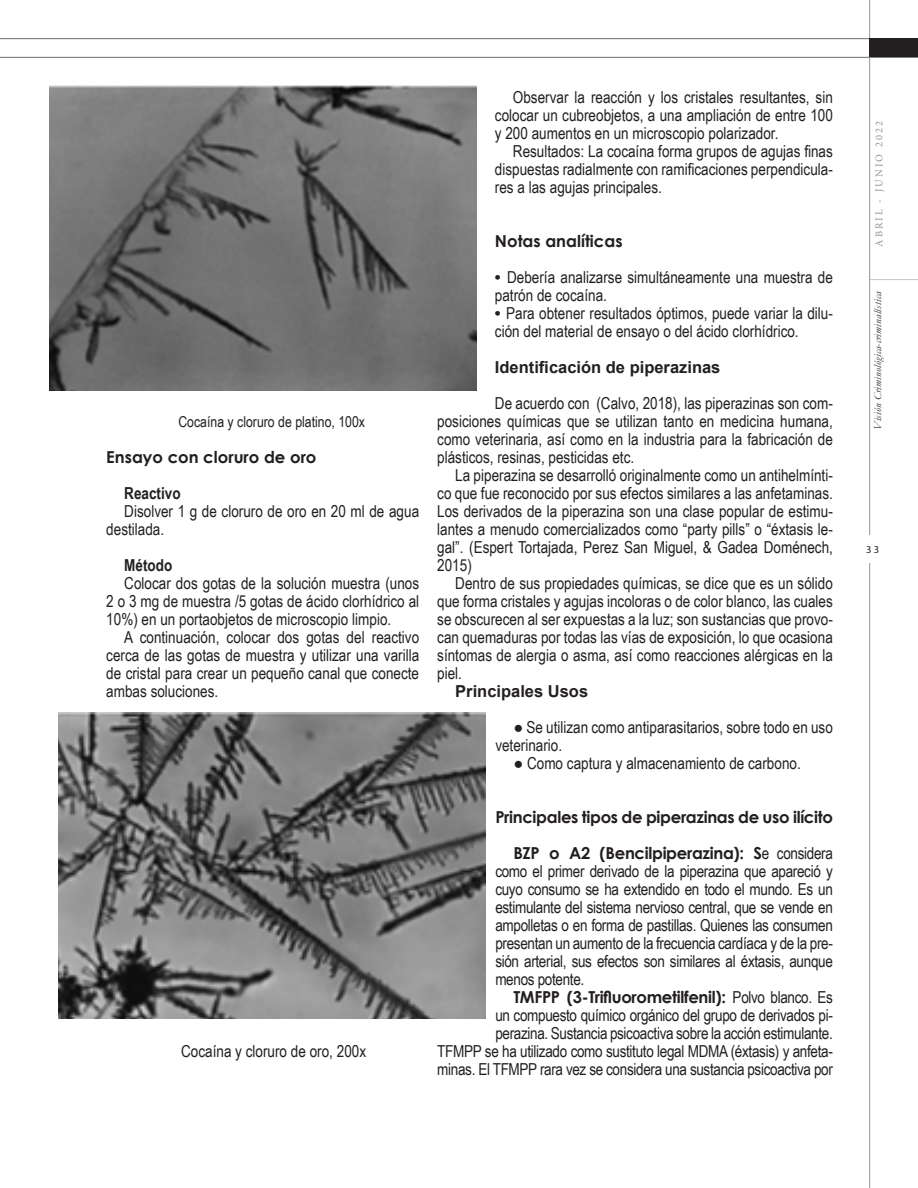
<style>
.page{position:relative;width:918px;height:1188px;background:#fff}
.page>*{position:absolute;margin:0;border:0;box-sizing:border-box;transform-origin:0 0}
.VS_Cuerpo_1Parr{font:16.5px/18px "Arial Narrow";color:#231f20;text-align:justify}
.VS_Cuerpo_1Parr-2{font:16.5px/18px "Arial Narrow";letter-spacing:-.02em;color:#231f20;text-align:right}
.VS_Cuerpo_1Parr-3{font:700 16.5px "Arial";color:#231f20}
.VS_Cuerpo_1Parr-4{font:700 16.5px "Century Gothic";letter-spacing:-.02em;color:#231f20}
.VS_Cuerpo_1Parr-5{font:700 16.5px "Century Gothic";color:#231f20}
.VS_Cuerpo_1Parr-6{font:700 16.5px "Arial Narrow";color:#231f20}
.VS_Cuerpo_1Parr-7{font:15px "Arial Narrow";color:#231f20}
.t1{font:italic 10.5px "Garamond";color:#231f20}
.t2{font:10.5px "Minion Pro";letter-spacing:.2em;color:#939598}
.t3{font:10.5px "Myriad Pro";color:#231f20}
.s1{font-family:"Arial";font-weight:700}
.s2{font-family:"Century Gothic";font-weight:700}
</style>
<div class="page">
<hr style="left:870px;top:279px;width:48px;height:1px;background:#c5c6c8">
<hr style="left:0;top:57px;width:918px;height:1px;background:#6c6d70">
<hr style="left:0;top:38px;width:918px;height:1px;background:#6c6d70">
<hr style="left:869px;top:0;width:1px;height:535px;background:#939598">
<hr style="left:869px;top:563px;width:1px;height:625px;background:#939598">
<div style="left:870px;top:38px;width:48px;height:19px;background:#231f20"></div>
<img style="left:49px;top:85px;width:427px;height:306px">
<img style="left:58px;top:713px;width:428px;height:306px">
<p class="VS_Cuerpo_1Parr-7" style="left:178px;top:411px;width:188px">Cocaína y cloruro de platino, 100x</p>
<p class="VS_Cuerpo_1Parr-5" style="left:106px;top:445px;width:212px">Ensayo con cloruro de oro</p>
<p class="VS_Cuerpo_1Parr-6" style="left:124px;top:481px;width:58px">Reactivo</p>
<p class="VS_Cuerpo_1Parr" style="left:106px;top:502px;width:314px;text-indent:18px">Disolver 1 g de cloruro de oro en 20 ml de agua destilada.</p>
<p class="VS_Cuerpo_1Parr-6" style="left:124px;top:553px;width:50px">Método</p>
<p class="VS_Cuerpo_1Parr" style="left:106px;top:574px;width:314px;text-indent:18px">Colocar dos gotas de la solución muestra (unos 2 o 3 mg de muestra /5 gotas de ácido clorhídrico al 10%) en un portaobjetos de microscopio limpio.</p>
<p class="VS_Cuerpo_1Parr" style="left:106px;top:628px;width:314px;text-indent:18px">A continuación, colocar dos gotas del reactivo cerca de las gotas de muestra y utilizar una varilla de cristal para crear un pequeño canal que conecte ambas soluciones.</p>
<p class="VS_Cuerpo_1Parr" style="left:181px;top:1042px;width:187px">Cocaína y cloruro de oro, 200x</p>
<p class="VS_Cuerpo_1Parr" style="left:495px;top:88px;width:340px;text-indent:18px">Observar la reacción y los cristales resultantes, sin colocar un cubreobjetos, a una ampliación de entre 100 y 200 aumentos en un microscopio polarizador.</p>
<p class="VS_Cuerpo_1Parr" style="left:495px;top:142px;width:340px;text-indent:18px">Resultados: La cocaína forma grupos de agujas finas dispuestas radialmente con ramificaciones perpendicula&shy;res a las agujas principales.</p>
<p class="VS_Cuerpo_1Parr-5" style="left:495px;top:229px;width:129px">Notas analíticas</p>
<p class="VS_Cuerpo_1Parr" style="left:495px;top:268px;width:340px"><span class="s1">•</span> Debería analizarse simultáneamente una muestra de patrón de cocaína.</p>
<p class="VS_Cuerpo_1Parr" style="left:495px;top:304px;width:340px"><span class="s1">•</span> Para obtener resultados óptimos, puede variar la dilu&shy;ción del material de ensayo o del ácido clorhídrico.</p>
<p class="VS_Cuerpo_1Parr-3" style="left:495px;top:356px;width:227px">Identificación de piperazinas</p>
<p class="VS_Cuerpo_1Parr" style="left:437px;top:394px;width:397px;text-indent:58px">De acuerdo con (Calvo, 2018), las piperazinas son com&shy;posiciones químicas que se utilizan tanto en medicina humana, como veterinaria, así como en la industria para la fabricación de plásticos, resinas, pesticidas etc.</p>
<p class="VS_Cuerpo_1Parr" style="left:437px;top:466px;width:397px;text-indent:18px">La piperazina se desarrolló originalmente como un antihelmínti&shy;co que fue reconocido por sus efectos similares a las anfetaminas.<br>Los derivados de la piperazina son una clase popular de estimu&shy;lantes a menudo comercializados como “party pills” o “éxtasis le&shy;gal”. (Espert Tortajada, Perez San Miguel, &amp; Gadea Doménech, 2015)</p>
<p class="VS_Cuerpo_1Parr" style="left:437px;top:574px;width:397px;text-indent:18px">Dentro de sus propiedades químicas, se dice que es un sólido que forma cristales y agujas incoloras o de color blanco, las cuales se obscurecen al ser expuestas a la luz; son sustancias que provo&shy;can quemaduras por todas las vías de exposición, lo que ocasiona síntomas de alergia o asma, así como reacciones alérgicas en la piel.</p>
<p class="VS_Cuerpo_1Parr-3" style="left:455px;top:680px;width:134px">Principales Usos</p>
<p class="VS_Cuerpo_1Parr" style="left:495px;top:718px;width:339px;text-indent:18px">● Se utilizan como antiparasitarios, sobre todo en uso veterinario.</p>
<p class="VS_Cuerpo_1Parr" style="left:513px;top:754px;width:289px">● Como captura y almacenamiento de carbono.</p>
<p class="VS_Cuerpo_1Parr-4" style="left:495px;top:805px;width:339px">Principales tipos de piperazinas de uso ilícito</p>
<p class="VS_Cuerpo_1Parr" style="left:495px;top:844px;width:339px;text-indent:18px"><span class="s2">BZP o A2 (Bencilpiperazina): S</span>e considera como el primer derivado de la piperazina que apareció y cuyo consumo se ha extendido en todo el mundo. Es un estimulante del sistema nervioso central, que se vende en ampolletas o en forma de pastillas. Quienes las consumen presentan un aumento de la frecuencia cardíaca y de la pre&shy;sión arterial, sus efectos son similares al éxtasis, aunque menos potente.</p>
<p class="VS_Cuerpo_1Parr-2" style="left:437px;top:988px;width:397px"><span class="s2">TMFPP (3-Trifluorometilfenil):</span> Polvo blanco. Es<br>un compuesto químico orgánico del grupo de derivados pi-<br>perazina. Sustancia psicoactiva sobre la acción estimulante.<br>TFMPP se ha utilizado como sustituto legal MDMA (éxtasis) y anfeta&shy;minas. El TFMPP rara vez se considera una sustancia psicoactiva por</p>
<p class="t2" style="left:872px;top:247px;width:128px;rotate:-90deg">ABRIL - JUNIO 2022</p>
<p class="t1" style="left:871px;top:430px;width:140px;rotate:-90deg">Visión Criminológica-criminalística</p>
<p class="t3" style="left:866px;top:543px;width:14px">33</p>
</div>
